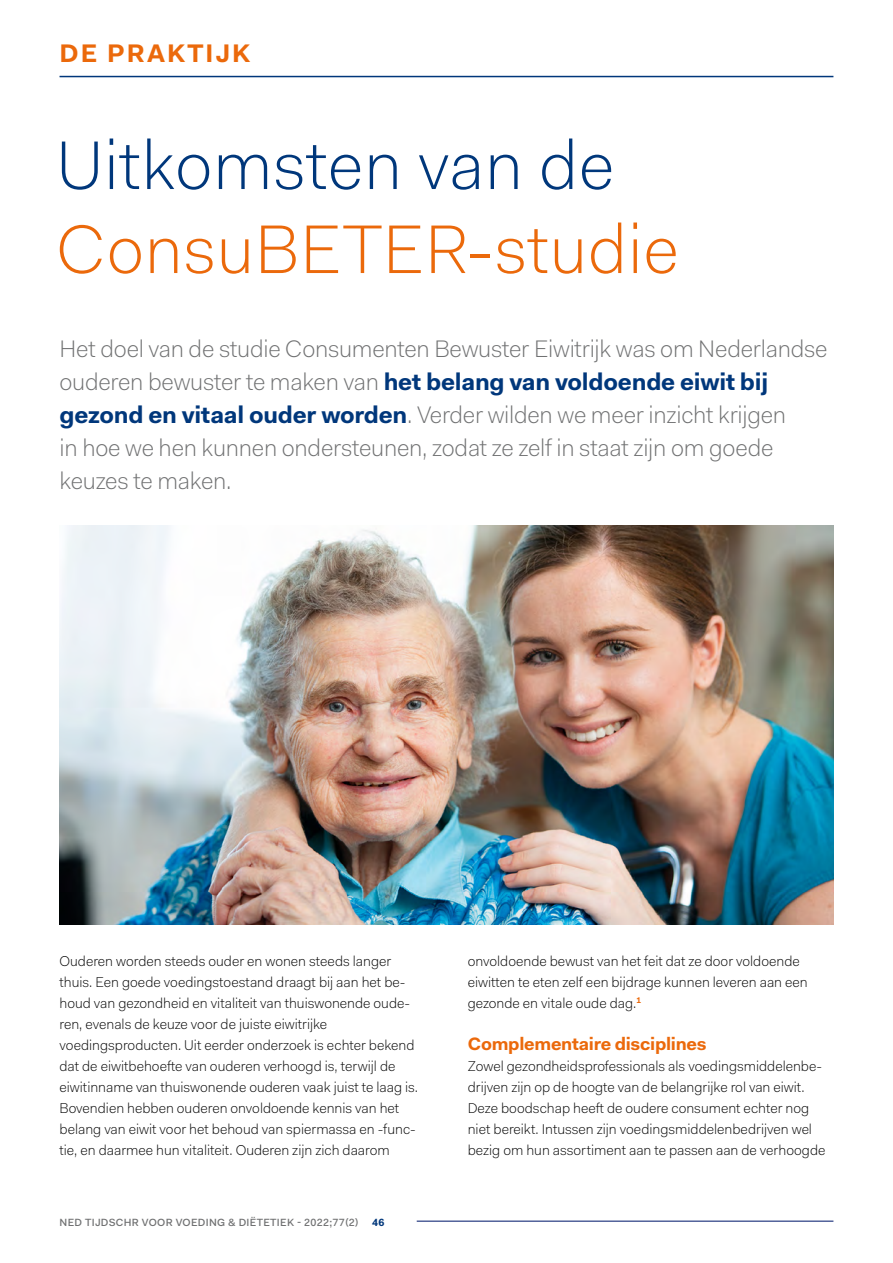
<style>
.page{position:relative;width:893px;height:1263px;background:#fff}
.page>*{position:absolute;margin:0;border:0;box-sizing:border-box;transform-origin:0 0}
.KOP_01_46_56_FAKT{font:300 69px/84px "Fakt Pro";letter-spacing:.01em;color:#eb690b}
.TAB_KOP_BOLD{font:700 25.5px "Fakt Pro";letter-spacing:.08em;color:#eb690b}
.INTRO_GRIJS_16_22{font:300 24px/33px "Fakt Pro";letter-spacing:-.01em;color:#707172}
.TUSSENKOP_FAKT_bold{font:700 18px "Fakt Pro";letter-spacing:-.015em;color:#eb690b}
.BODY{font:300 14.25px/21px "Fakt Pro";color:#000}
.t1{font:500 10.5px "Fakt Pro";letter-spacing:.03em;color:#707172}
.t2{font:700 10.5px "Fakt Pro";color:#00377b}
.s1{color:#00377b}
.s2{font-weight:700;color:#00377b}
</style>
<div class="page">
<hr style="left:60px;top:76px;width:773px;height:1px;background:#00377b">
<img style="left:60px;top:525px;width:773px;height:399px">
<hr style="left:417px;top:1220px;width:416px;height:2px;background:#51629a">
<p class="TAB_KOP_BOLD" style="left:60px;top:36px;width:193px">DE PRAKTIJK</p>
<p class="KOP_01_46_56_FAKT" style="left:56px;top:123px;width:624px"><span class="s1">Uitkomsten van de<br></span>ConsuBETER-studie</p>
<p class="INTRO_GRIJS_16_22" style="left:60px;top:332px;width:770px">Het doel van de studie Consumenten Bewuster Eiwitrijk was om Nederlandse ouderen bewuster te maken van <span class="s2">het belang van voldoende eiwit bij gezond en vitaal ouder worden</span>. Verder wilden we meer inzicht krijgen<br>in hoe we hen kunnen ondersteunen, zodat ze zelf in staat zijn om goede keuzes te maken.</p>
<p class="BODY" style="left:60px;top:951px;width:360px">Ouderen worden steeds ouder en wonen steeds langer thuis. Een goede voedingstoestand draagt bij aan het be&shy;houd van gezondheid en vitaliteit van thuiswonende oude&shy;ren, evenals de keuze voor de juiste eiwitrijke voedingsproducten. Uit eerder onderzoek is echter bekend dat de eiwitbehoefte van ouderen verhoogd is, terwijl de eiwitinname van thuiswonende ouderen vaak juist te laag is.<br>Bovendien hebben ouderen onvoldoende kennis van het belang van eiwit voor het behoud van spiermassa en -func&shy;tie, en daarmee hun vitaliteit. Ouderen zijn zich daarom</p>
<p class="t1" style="left:60px;top:1215px;width:301px">NED TIJDSCHR VOOR VOEDING &amp; DIËTETIEK - 2022;77(2)</p>
<p class="t2" style="left:372px;top:1215px;width:14px">46</p>
<p class="BODY" style="left:468px;top:951px;width:342px">onvoldoende bewust van het feit dat ze door voldoende eiwitten te eten zelf een bijdrage kunnen leveren aan een gezonde en vitale oude dag.<sup>1</sup></p>
<p class="TUSSENKOP_FAKT_bold" style="left:468px;top:1032px;width:240px">Complementaire disciplines</p>
<p class="BODY" style="left:468px;top:1056px;width:359px">Zowel gezondheidsprofessionals als voedingsmiddelenbe&shy;drijven zijn op de hoogte van de belangrijke rol van eiwit.<br>Deze boodschap heeft de oudere consument echter nog niet bereikt. Intussen zijn voedingsmiddelenbedrijven wel bezig om hun assortiment aan te passen aan de verhoogde</p>
</div>
